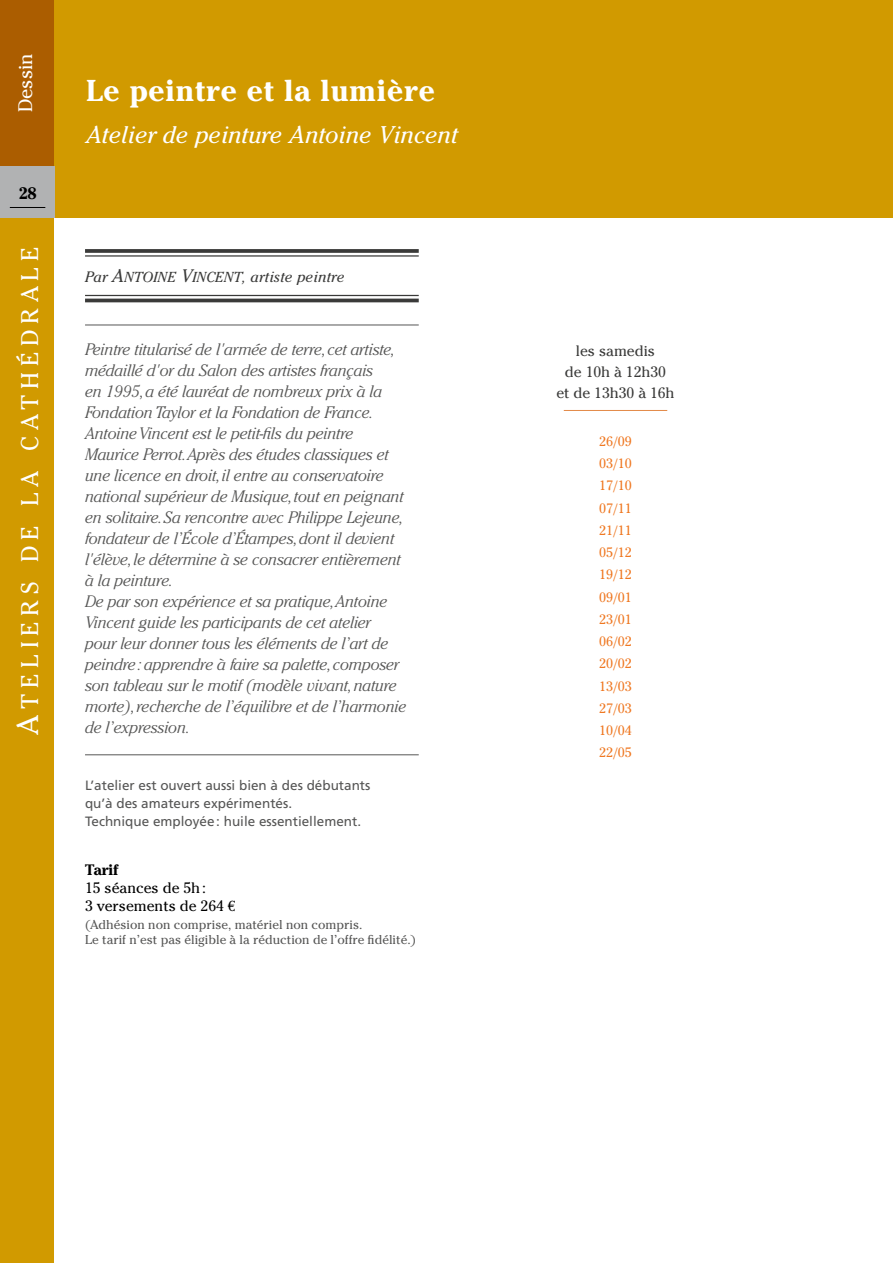
<style>
.page{position:relative;width:893px;height:1263px;background:#fff}
.page>*{position:absolute;margin:0;border:0;box-sizing:border-box;transform-origin:0 0}
.t1{font:700 30px "Cheltenham";letter-spacing:.025em;color:#fff}
.t2{font:italic 24px "Cheltenham";color:#fff}
.t3{font:24px "Cheltenham Book SC800";letter-spacing:.25em;color:#fff}
.t4{font:19.5px "Cheltenham";color:#fff}
.t5{font:italic 300 16.5px/21px "Cheltenham";letter-spacing:-.01em;color:#565655}
.t6{font:700 16.5px "Cheltenham";color:#000}
.t7{font:15px/21px "Cheltenham";color:#3a3a39;text-align:center}
.t8{font:italic 15px "Cheltenham";letter-spacing:.01em;color:#3a3a39}
.t9{font:15px/18px "Cheltenham";color:#000}
.t10{font:700 15px "Cheltenham";color:#000}
.t11{font:13.5px/18px "Frutiger";color:#565655}
.t12{font:13.5px/22.2px "Cheltenham";color:#ef7822;text-align:justify}
.t13{font:12.75px/15.6px "Cheltenham";color:#565655}
.s1{font-size:30px}
.s2{font-family:"Cheltenham Book Italic SC800";font-style:normal;font-size:18px}
.s3{font-family:"Cheltenham Book Italic SC800";font-style:normal;font-size:14.4px}
.s4{font-family:"Euro Serif"}
</style>
<div class="page">
<div style="left:0;top:0;width:893px;height:218px;background:#d19a00"></div>
<svg style="left:0;top:0;width:54px;height:1263px;background:#cb9100"></svg>
<div style="left:0;top:166px;width:54px;height:52px;background:#b1b2b3"></div>
<hr style="left:10px;top:207px;width:35px;height:1px;background:#000">
<svg style="left:85px;top:249px;width:334px;height:4px"></svg>
<hr style="left:85px;top:255px;width:334px;height:2px;background:#3a3a39">
<hr style="left:85px;top:295px;width:334px;height:1px;background:#3a3a39">
<hr style="left:85px;top:299px;width:334px;height:3px;background:#3a3a39">
<hr style="left:85px;top:325px;width:334px;height:1px;background:#565655">
<hr style="left:85px;top:754px;width:334px;height:1px;background:#565655">
<hr style="left:564px;top:410px;width:103px;height:1px;background:#e38947">
<p class="t4" style="left:14px;top:112px;width:60px;rotate:-90deg">Dessin</p>
<p class="t6" style="left:18px;top:183px;width:20px">28</p>
<h2 class="t3" style="left:16px;top:735px;width:489px;rotate:-90deg"><span class="s1">A</span>teliers de la cathédrale</h2>
<h1 class="t1" style="left:86px;top:73px;width:350px">Le peintre et la lumière</h1>
<h2 class="t2" style="left:86px;top:120px;width:373px">Atelier de peinture Antoine Vincent</h2>
<p class="t8" style="left:85px;top:268px;width:261px">Par <span class="s2">A</span><span class="s3">NTOINE</span> <span class="s2">V</span><span class="s3">INCENT</span>, artiste peintre</p>
<p class="t5" style="left:85px;top:339px;width:323px">Peintre titularisé de l'armée de terre, cet artiste, médaillé d'or du Salon des artistes français<br>en 1995, a été lauréat de nombreux prix à la Fondation Taylor et la Fondation de France.<br>Antoine Vincent est le petit-fils du peintre Maurice Perrot.Après des études classiques et une licence en droit, il entre au conservatoire national supérieur de Musique, tout en peignant en solitaire. Sa rencontre avec Philippe Lejeune, fondateur de l’École d’Étampes, dont il devient l'élève, le détermine à se consacrer entièrement à la peinture.<br>De par son expérience et sa pratique,Antoine Vincent guide les participants de cet atelier pour leur donner tous les éléments de l’art de peindre: apprendre à faire sa palette, composer son tableau sur le motif (modèle vivant, nature morte), recherche de l’équilibre et de l’harmonie de l’expression.</p>
<p class="t7" style="left:556px;top:340px;width:120px">les samedis<br>de 10h à 12h30<br>et de 13h30 à 16h</p>
<p class="t12" style="left:599px;top:430px;width:34px">26/09<br>03/10<br>17/10<br>07/11<br>21/11<br>05/12<br>19/12<br>09/01<br>23/01<br>06/02<br>20/02<br>13/03<br>27/03<br>10/04<br>22/05</p>
<p class="t11" style="left:85px;top:777px;width:287px">L’atelier est ouvert aussi bien à des débutants qu’à des amateurs expérimentés.<br>Technique employée: huile essentiellement.</p>
<p class="t10" style="left:85px;top:860px;width:35px">Tarif</p>
<p class="t9" style="left:85px;top:879px;width:152px">15 séances de 5h:<br>3 versements de 264 <span class="s4">e</span></p>
<p class="t13" style="left:85px;top:916px;width:332px">(Adhésion non comprise, matériel non compris.<br>Le tarif n’est pas éligible à la réduction de l’offre fidélité.)</p>
</div>
